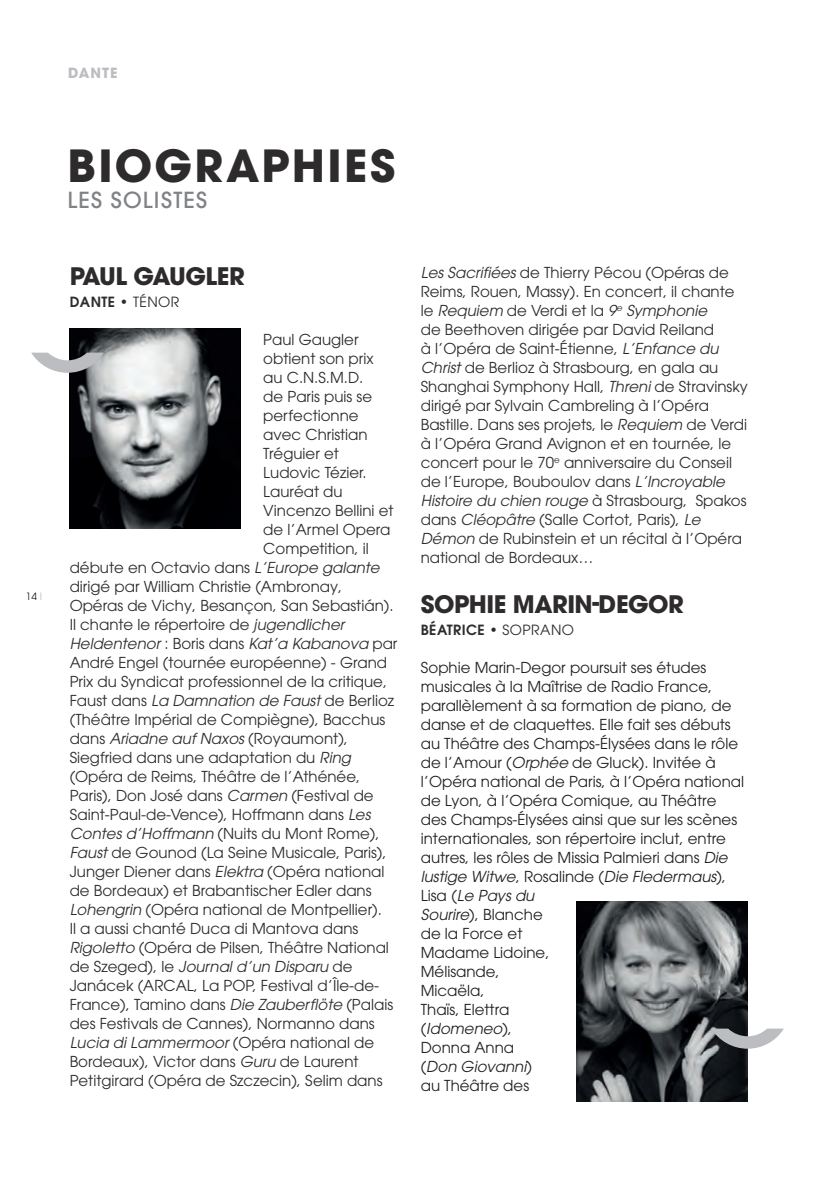
<style>
.page{position:relative;width:840px;height:1191px;background:#fff}
.page>*{position:absolute;margin:0;border:0;box-sizing:border-box;transform-origin:0 0}
.t1{font:700 44px "ITC Avant Garde Pro";letter-spacing:.055em;color:#2e2b2c}
.t2{font:700 24px "ITC Avant Garde Pro";letter-spacing:-.02em;color:#2e2b2c}
.t3{font:500 22px "ITC Avant Garde Pro";letter-spacing:.055em;color:#808285}
.t4{font:15px/19px "ITC Avant Garde Pro";color:#2e2b2c}
.t5{font:15px/19px "ITC Avant Garde Pro";color:#231f20}
.t6{font:italic 15px "ITC Avant Garde Pro";color:#2e2b2c}
.t7{font:600 14px "ITC Avant Garde Pro";letter-spacing:.03em;color:#2e2b2c}
.t8{font:700 14px "ITC Avant Garde Pro";letter-spacing:.065em;color:#bcbdc0}
.t9{font:10px "ITC Avant Garde Pro";color:#231f20}
.s1{color:#bcbdc0}
.s2{font-weight:400}
.s3{font-style:italic}
.s4{font-style:normal}
</style>
<div class="page">
<img style="left:70px;top:328px;width:170px;height:200px">
<svg style="left:31px;top:353px;width:73px;height:20px"></svg>
<img style="left:576px;top:901px;width:171px;height:200px">
<svg style="left:711px;top:1028px;width:72px;height:20px"></svg>
<p class="t8" style="left:68px;top:64px;width:51px">DANTE</p>
<p class="t9" style="left:26px;top:590px;width:18px">14 <span class="s1">I</span></p>
<h1 class="t1" style="left:67px;top:136px;width:329px">BIOGRAPHIES</h1>
<h3 class="t3" style="left:67px;top:186px;width:141px">LES SOLISTES</h3>
<h2 class="t2" style="left:70px;top:260px;width:176px">PAUL GAUGLER</h2>
<p class="t7" style="left:70px;top:292px;width:111px">DANTE • <span class="s2">TÉNOR</span></p>
<p class="t4" style="left:263px;top:329px;width:97px">Paul Gaugler</p>
<p class="t4" style="left:263px;top:348px;width:112px">obtient son prix</p>
<p class="t4" style="left:263px;top:367px;width:102px">au C.N.S.M.D.</p>
<p class="t4" style="left:263px;top:386px;width:110px">de Paris puis se</p>
<p class="t4" style="left:263px;top:405px;width:97px">perfectionne</p>
<p class="t4" style="left:263px;top:424px;width:106px">avec Christian</p>
<p class="t4" style="left:263px;top:443px;width:77px">Tréguier et</p>
<p class="t4" style="left:263px;top:462px;width:105px">Ludovic Tézier.</p>
<p class="t4" style="left:263px;top:481px;width:81px">Lauréat du</p>
<p class="t4" style="left:263px;top:500px;width:132px">Vincenzo Bellini et</p>
<p class="t4" style="left:263px;top:519px;width:129px">de l’Armel Opera</p>
<p class="t4" style="left:263px;top:538px;width:107px">Competition, il</p>
<p class="t4" style="left:70px;top:557px;width:311px">débute en Octavio dans <span class="s3">L’Europe galante</span></p>
<p class="t4" style="left:70px;top:576px;width:274px">dirigé par William Christie (Ambronay,</p>
<p class="t4" style="left:70px;top:595px;width:325px">Opéras de Vichy, Besançon, San Sebastián).</p>
<p class="t4" style="left:70px;top:614px;width:276px">Il chante le répertoire de <span class="s3">jugendlicher</span></p>
<p class="t6" style="left:70px;top:634px;width:329px">Heldentenor <span class="s4">: Boris dans</span> Kat’a Kabanova <span class="s4">par</span></p>
<p class="t4" style="left:70px;top:652px;width:319px">André Engel (tournée européenne) - Grand</p>
<p class="t4" style="left:70px;top:671px;width:319px">Prix du Syndicat professionnel de la critique,</p>
<p class="t4" style="left:70px;top:690px;width:326px">Faust dans <span class="s3">La Damnation de Faust</span> de Berlioz</p>
<p class="t4" style="left:70px;top:709px;width:317px">(Théâtre Impérial de Compiègne), Bacchus</p>
<p class="t4" style="left:70px;top:728px;width:280px">dans <span class="s3">Ariadne auf Naxos</span> (Royaumont),</p>
<p class="t4" style="left:70px;top:747px;width:282px">Siegfried dans une adaptation du <span class="s3">Ring</span></p>
<p class="t4" style="left:70px;top:766px;width:292px">(Opéra de Reims, Théâtre de l’Athénée,</p>
<p class="t4" style="left:70px;top:785px;width:305px">Paris), Don José dans <span class="s3">Carmen</span> (Festival de</p>
<p class="t4" style="left:70px;top:804px;width:302px">Saint-Paul-de-Vence), Hoffmann dans <span class="s3">Les</span></p>
<p class="t4" style="left:70px;top:823px;width:311px"><span class="s3">Contes d’Hoffmann</span> (Nuits du Mont Rome),</p>
<p class="t4" style="left:70px;top:842px;width:318px"><span class="s3">Faust</span> de Gounod (La Seine Musicale, Paris),</p>
<p class="t4" style="left:70px;top:861px;width:316px">Junger Diener dans <span class="s3">Elektra</span> (Opéra national</p>
<p class="t4" style="left:70px;top:881px;width:303px">de Bordeaux) et Brabantischer Edler dans</p>
<p class="t4" style="left:70px;top:900px;width:313px"><span class="s3">Lohengrin</span> (Opéra national de Montpellier).</p>
<p class="t4" style="left:70px;top:919px;width:290px">Il a aussi chanté Duca di Mantova dans</p>
<p class="t4" style="left:70px;top:938px;width:320px"><span class="s3">Rigoletto</span> (Opéra de Pilsen, Théâtre National</p>
<p class="t6" style="left:70px;top:957px;width:284px"><span class="s4">de Szeged), le</span> Journal d’un Disparu <span class="s4">de</span></p>
<p class="t4" style="left:70px;top:976px;width:311px">Janácek (ARCAL, La POP, Festival d’Île-de-</p>
<p class="t4" style="left:70px;top:995px;width:325px">France), Tamino dans <span class="s3">Die Zauberflöte</span> (Palais</p>
<p class="t4" style="left:70px;top:1014px;width:306px">des Festivals de Cannes), Normanno dans</p>
<p class="t6" style="left:70px;top:1033px;width:306px">Lucia di Lammermoor <span class="s4">(Opéra national de</span></p>
<p class="t4" style="left:70px;top:1052px;width:290px">Bordeaux), Victor dans <span class="s3">Guru</span> de Laurent</p>
<p class="t4" style="left:70px;top:1071px;width:314px">Petitgirard (Opéra de Szczecin), Selim dans</p>
<p class="t4" style="left:420px;top:263px;width:328px"><span class="s3">Les Sacrifiées</span> de Thierry Pécou (Opéras de Reims, Rouen, Massy). En concert, il chante le <span class="s3">Requiem</span> de Verdi et la <span class="s3">9</span><sup>e</sup> <span class="s3">Symphonie<br></span>de Beethoven dirigée par David Reiland<br>à l’Opéra de Saint-Étienne, <span class="s3">L’Enfance du Christ</span> de Berlioz à Strasbourg, en gala au Shanghai Symphony Hall, <span class="s3">Threni</span> de Stravinsky dirigé par Sylvain Cambreling à l’Opéra Bastille. Dans ses projets, le <span class="s3">Requiem</span> de Verdi à l’Opéra Grand Avignon et en tournée, le concert pour le 70<sup>e</sup> anniversaire du Conseil de l’Europe, Bouboulov dans <span class="s3">L’Incroyable Histoire du chien rouge</span> à Strasbourg, Spakos dans <span class="s3">Cléopâtre</span> (Salle Cortot, Paris), <span class="s3">Le Démon</span> de Rubinstein et un récital à l’Opéra national de Bordeaux…</p>
<h2 class="t2" style="left:420px;top:588px;width:264px">SOPHIE MARIN-DEGOR</h2>
<p class="t7" style="left:420px;top:621px;width:155px">BÉATRICE • <span class="s2">SOPRANO</span></p>
<p class="t5" style="left:420px;top:658px;width:325px">Sophie Marin-Degor poursuit ses études musicales à la Maîtrise de Radio France, parallèlement à sa formation de piano, de danse et de claquettes. Elle fait ses débuts au Théâtre des Champs-Élysées dans le rôle de l’Amour (<span class="s3">Orphée</span> de Gluck). Invitée à l’Opéra national de Paris, à l’Opéra national de Lyon, à l’Opéra Comique, au Théâtre des Champs-Élysées ainsi que sur les scènes internationales, son répertoire inclut, entre autres, les rôles de Missia Palmieri dans <span class="s3">Die lustige Witwe</span>, Rosalinde (<span class="s3">Die Fledermaus</span>),<br>Lisa (<span class="s3">Le Pays du<br>Sourire</span>), Blanche<br>de la Force et<br>Madame Lidoine,<br>Mélisande,<br>Micaëla,<br>Thaïs, Elettra<br>(<span class="s3">Idomeneo</span>),<br>Donna Anna<br>(<span class="s3">Don Giovanni</span>)<br>au Théâtre des</p>
</div>
